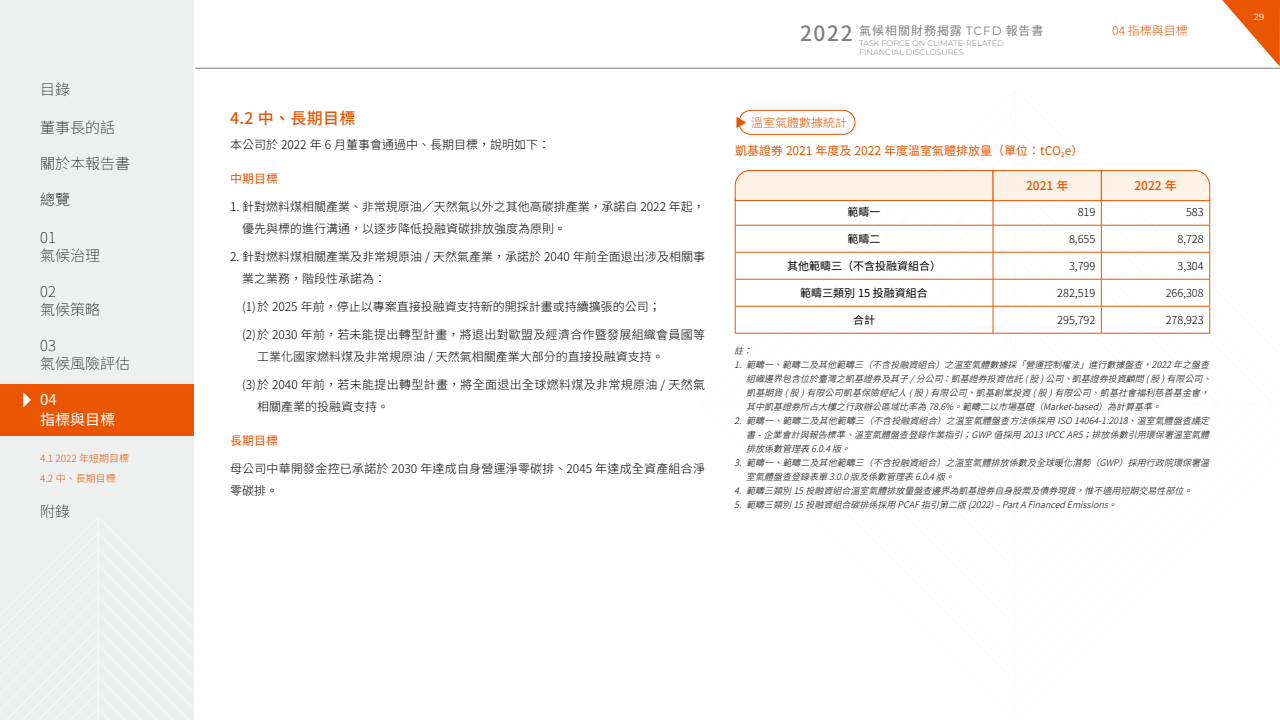
<style>
.page{position:relative;width:1280px;height:720px;background:#fff}
.page>*{position:absolute;margin:0;border:0;box-sizing:border-box;transform-origin:0 0}
.t1{font:500 21px "Noto Sans CJ Ktc";color:#808080}
.文字-標題{font:500 16px "Noto Sans CJ Ktc";color:#ea5504}
.t2{font:100 15px/18px "Noto Sans CJ Ktc";color:#000}
.t3{font:15px/20px "Noto Sans CJ Ktc";color:#fff}
.文字-內文{font:300 12px/22px "Noto Sans CJ Ktc";color:#000}
.文字-內文-2{font:300 12px/22px "Noto Sans CJ Ktc";letter-spacing:.03em;color:#000}
.文字-內文-3{font:300 12px/22px "Noto Sans CJ Ktc";letter-spacing:.02em;color:#000}
.文字-小標題-橘{font:12px "Noto Sans CJ Ktc";color:#ea5504}
.t4{font:300 12px "Noto Sans CJ Ktc";color:#ea5504}
.t5{font:12px "Noto Sans CJ Ktc";letter-spacing:.08em;color:#808080}
.中標題{font:500 12px "Noto Sans CJ Ktc";color:#ea5504}
.右標題{font:500 12px "Noto Sans CJ Ktc";color:#ea5504}
.表格內文{font:300 11px "Noto Sans CJ Ktc";color:#000}
.表格項目{font:11px "Noto Sans CJ Ktc";color:#000}
.t6{font:300 10px/20px "Noto Sans CJ Ktc";color:#ea5504}
.說明小字{font:italic 300 9px/14px "Noto Sans CJ Ktc";color:#000}
.t7{font:9px "Montserrat";color:#fff}
.t8{font:300 8px/9.6px "Montserrat";color:#808080}
.s1{font-family:"Montserrat"}
.s2{font-weight:700}
</style>
<div class="page">
<svg style="left:1222px;top:0;width:58px;height:67px"></svg>
<hr style="left:195px;top:68px;width:1085px;height:1px;background:#787878">
<div style="left:0;top:0;width:194px;height:720px;background:#eef0f0"></div>
<div style="left:0;top:385px;width:194px;height:51px;background:#ea5504"></div>
<svg style="left:23px;top:392px;width:8px;height:16px"></svg>
<svg style="left:734px;top:109px;width:477px;height:225px"></svg>
<h3 class="t2" style="left:40px;top:81px;width:31px">目錄</h3>
<h3 class="t2" style="left:40px;top:119px;width:76px">董事長的話</h3>
<h3 class="t2" style="left:40px;top:155px;width:91px">關於本報告書</h3>
<h3 class="t2" style="left:40px;top:191px;width:31px">總覽</h3>
<h3 class="t2" style="left:40px;top:229px;width:61px">01<br>氣候治理</h3>
<h3 class="t2" style="left:40px;top:283px;width:61px">02<br>氣候策略</h3>
<h3 class="t2" style="left:40px;top:337px;width:91px">03<br>氣候風險評估</h3>
<h3 class="t3" style="left:40px;top:390px;width:76px">04<br>指標與目標</h3>
<p class="t6" style="left:40px;top:448px;width:91px">4.1 2022 年短期目標<br>4.2 中、長期目標</p>
<h3 class="t2" style="left:40px;top:503px;width:31px">附錄</h3>
<p class="文字-標題" style="left:230px;top:109px;width:127px">4.2 中、長期目標</p>
<p class="文字-內文" style="left:230px;top:133px;width:322px">本公司於 2022 年 6 月董事會通過中、長期目標，說明如下：</p>
<p class="文字-小標題-橘" style="left:230px;top:171px;width:49px">中期目標</p>
<p class="文字-內文" style="left:242px;top:195px;width:464px;text-indent:-12px">1. 針對燃料煤相關產業、非常規原油／天然氣以外之其他高碳排產業，承諾自 2022 年起，優先與標的進行溝通，以逐步降低投融資碳排放強度為原則。</p>
<p class="文字-內文" style="left:242px;top:245px;width:465px;text-indent:-12px">2. 針對燃料煤相關產業及非常規原油 / 天然氣產業，承諾於 2040 年前全面退出涉及相關事業之業務，階段性承諾為：</p>
<p class="文字-內文" style="left:242px;top:295px;width:420px">(1)於 2025 年前，停止以專案直接投融資支持新的開採計畫或持續擴張的公司；</p>
<p class="文字-內文" style="left:257px;top:323px;width:450px;text-indent:-15px">(2)於 2030 年前，若未能提出轉型計畫，將退出對歐盟及經濟合作暨發展組織會員國等工業化國家燃料煤及非常規原油 / 天然氣相關產業大部分的直接投融資支持。</p>
<p class="文字-內文-2" style="left:257px;top:373px;width:450px;text-indent:-15px">(3)於 2040 年前，若未能提出轉型計畫，將全面退出全球燃料煤及非常規原油 / 天然氣相關產業的投融資支持。</p>
<p class="文字-小標題-橘" style="left:230px;top:433px;width:49px">長期目標</p>
<p class="文字-內文-3" style="left:230px;top:457px;width:477px">母公司中華開發金控已承諾於 2030 年達成自身營運淨零碳排、2045 年達成全資產組合淨零碳排。</p>
<h3 class="t5" style="left:859px;top:24px;width:186px">氣候相關財務揭露 <span class="s1">TCFD</span> 報告書</h3>
<p class="t8" style="left:859px;top:38px;width:146px">TASK FORCE ON CLIMATE-RELATED<br>FINANCIAL DISCLOSURES</p>
<h1 class="t1" style="left:800px;top:22px;width:54px">2022</h1>
<h3 class="t4" style="left:1112px;top:23px;width:77px">04 指標與目標</h3>
<p class="t4" style="left:735px;top:116px;width:113px"><span class="s2">▶</span> 溫室氣體數據統計</p>
<p class="文字-小標題-橘" style="left:735px;top:144px;width:350px">凱基證券 2021 年度及 2022 年度溫室氣體排放量（單位：tCO<sub>2</sub>e）</p>
<p class="中標題" style="left:1026px;top:179px;width:44px">2021 年</p>
<p class="右標題" style="left:1134px;top:179px;width:44px">2022 年</p>
<p class="表格項目" style="left:848px;top:206px;width:34px">範疇一</p>
<p class="表格內文" style="left:1078px;top:206px;width:19px">819</p>
<p class="表格內文" style="left:1186px;top:206px;width:19px">583</p>
<p class="表格項目" style="left:848px;top:233px;width:34px">範疇二</p>
<p class="表格內文" style="left:1069px;top:233px;width:28px">8,655</p>
<p class="表格內文" style="left:1177px;top:233px;width:28px">8,728</p>
<p class="表格項目" style="left:787px;top:260px;width:155px">其他範疇三（不含投融資組合）</p>
<p class="表格內文" style="left:1069px;top:260px;width:28px">3,799</p>
<p class="表格內文" style="left:1177px;top:260px;width:28px">3,304</p>
<p class="表格項目" style="left:800px;top:287px;width:129px">範疇三類別 15 投融資組合</p>
<p class="表格內文" style="left:1057px;top:287px;width:40px">282,519</p>
<p class="表格內文" style="left:1166px;top:287px;width:40px">266,308</p>
<p class="表格項目" style="left:853px;top:314px;width:23px">合計</p>
<p class="表格內文" style="left:1057px;top:314px;width:40px">295,792</p>
<p class="表格內文" style="left:1166px;top:314px;width:40px">278,923</p>
<p class="說明小字" style="left:734px;top:344px;width:25px">註：</p>
<p class="說明小字" style="left:746px;top:358px;width:473px;text-indent:-7px">. 範疇一、範疇二及其他範疇三（不含投融資組合）之溫室氣體數據採「營運控制權法」進行數據盤查，2022 年之盤查組織邊界包含位於臺灣之凱基證券及其子 / 分公司：凱基證券投資信託 ( 股 ) 公司、凱基證券投資顧問 ( 股 ) 有限公司、凱基期貨 ( 股 ) 有限公司凱基保險經紀人 ( 股 ) 有限公司、凱基創業投資 ( 股 ) 有限公司、凱基社會福利慈善基金會，其中凱基證券所占大樓之行政辦公區域比率為 78.6%。範疇二以市場基礎（Market-based）為計算基準。</p>
<p class="說明小字" style="left:746px;top:414px;width:471px;text-align:justify;text-indent:-7px">. 範疇一、範疇二及其他範疇三（不含投融資組合）之溫室氣體盤查方法係採用ISO14064-1:2018、溫室氣體盤查議定書-企業會計與報告標準、溫室氣體盤查登錄作業指引；GWP值採用2013IPCCAR5；排放係數引用環保署溫室氣體排放係數管理表6.0.4版。</p>
<p class="說明小字" style="left:746px;top:456px;width:470px;text-indent:-7px">. 範疇一、範疇二及其他範疇三（不含投融資組合）之溫室氣體排放係數及全球暖化潛勢（GWP）採用行政院環保署溫室氣體盤查登錄表單3.0.0版及係數管理表6.0.4版。</p>
<p class="說明小字" style="left:739px;top:484px;width:461px">. 範疇三類別 15 投融資組合溫室氣體排放量盤查邊界為凱基證券自身股票及債券現貨，惟不適用短期交易性部位。</p>
<p class="說明小字" style="left:739px;top:498px;width:385px">. 範疇三類別 15 投融資組合碳排係採用 PCAF 指引第二版 (2022)–PartAFinancedEmissions。</p>
<p class="t7" style="left:1254px;top:11px;width:12px">29</p>
</div>
